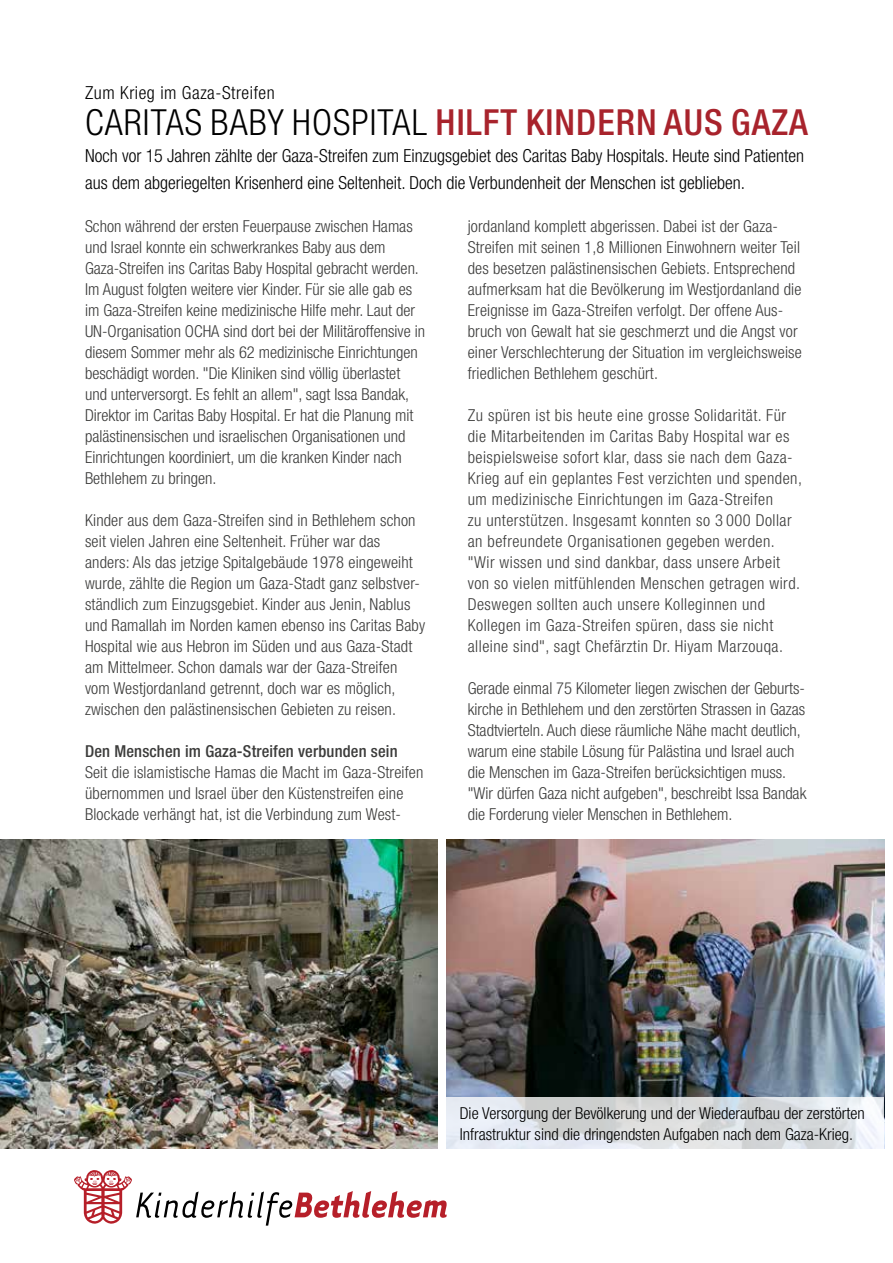
<style>
.page{position:relative;width:893px;height:1263px;background:#fff}
.page>*{position:absolute;margin:0;border:0;box-sizing:border-box;transform-origin:0 0}
.t1{font:300 condensed 36px "Helvetica Neue";letter-spacing:.03em;color:#000}
.t2{font:300 condensed 18px/27px "Helvetica Neue";color:#000}
.t3{font:300 condensed 18px "Helvetica Neue";letter-spacing:.03em;color:#000}
.t4{font:300 condensed 16.5px/21px "Helvetica Neue";letter-spacing:.01em;color:#3c3c3b}
.t5{font:300 condensed 16.5px/21px "Helvetica Neue";letter-spacing:.03em;color:#3c3c3b}
.t6{font:300 condensed 16.5px/21px "Helvetica Neue";color:#000}
.t7{font:500 condensed 16.5px "Helvetica Neue";letter-spacing:.01em;color:#3c3c3b}
.s1{font-weight:500;color:#a8232c}
</style>
<div class="page">
<img style="left:446px;top:840px;width:438px;height:257px">
<img style="left:0;top:840px;width:438px;height:308px">
<svg style="left:446px;top:1097px;width:438px;height:51px;background:#dcdfe3"></svg>
<svg style="left:74px;top:1170px;width:373px;height:55px"></svg>
<p class="t3" style="left:85px;top:83px;width:191px">Zum Krieg im Gaza-Streifen</p>
<h1 class="t1" style="left:85px;top:102px;width:724px">CARITAS BABY HOSPITAL <span class="s1">HILFT KINDERN AUS GAZA</span></h1>
<p class="t2" style="left:85px;top:142px;width:720px">Noch vor 15 Jahren zählte der Gaza-Streifen zum Einzugsgebiet des Caritas Baby Hospitals. Heute sind Patienten aus dem abgeriegelten Krisenherd eine Seltenheit. Doch die Verbundenheit der Menschen ist geblieben.</p>
<p class="t4" style="left:85px;top:215px;width:341px">Schon während der ersten Feuerpause zwischen Hamas und Israel konnte ein schwerkrankes Baby aus dem Gaza-Streifen ins Caritas Baby Hospital gebracht werden.<br>Im August folgten weitere vier Kinder. Für sie alle gab es im Gaza-Streifen keine medizinische Hilfe mehr. Laut der UN-Organisation OCHA sind dort bei der Militäroffensive in diesem Sommer mehr als 62 medizinische Einrichtungen beschädigt worden. "Die Kliniken sind völlig überlastet und unterversorgt. Es fehlt an allem", sagt Issa Bandak, Direktor im Caritas Baby Hospital. Er hat die Planung mit palästinensischen und israelischen Organisationen und Einrichtungen koordiniert, um die kranken Kinder nach Bethlehem zu bringen.</p>
<p class="t4" style="left:85px;top:509px;width:342px">Kinder aus dem Gaza-Streifen sind in Bethlehem schon seit vielen Jahren eine Seltenheit. Früher war das anders: Als das jetzige Spitalgebäude 1978 eingeweiht wurde, zählte die Region um Gaza-Stadt ganz selbstver&shy;ständlich zum Einzugsgebiet. Kinder aus Jenin, Nablus und Ramallah im Norden kamen ebenso ins Caritas Baby Hospital wie aus Hebron im Süden und aus Gaza-Stadt am Mittelmeer. Schon damals war der Gaza-Streifen vom Westjordanland getrennt, doch war es möglich, zwischen den palästinensischen Gebieten zu reisen.</p>
<p class="t7" style="left:85px;top:741px;width:314px">Den Menschen im Gaza-Streifen verbunden sein</p>
<p class="t4" style="left:85px;top:761px;width:340px">Seit die islamistische Hamas die Macht im Gaza-Streifen übernommen und Israel über den Küstenstreifen eine<br>Blockade verhängt hat, ist die Verbindung zum West-</p>
<p class="t4" style="left:468px;top:215px;width:336px">jordanland komplett abgerissen. Dabei ist der Gaza-Streifen mit seinen 1,8 Millionen Einwohnern weiter Teil des besetzen palästinensischen Gebiets. Entsprechend aufmerksam hat die Bevölkerung im Westjordanland die Ereignisse im Gaza-Streifen verfolgt. Der offene Aus&shy;bruch von Gewalt hat sie geschmerzt und die Angst vor einer Verschlechterung der Situation im vergleichsweise friedlichen Bethlehem geschürt.</p>
<p class="t5" style="left:468px;top:404px;width:336px">Zu spüren ist bis heute eine grosse Solidarität. Für die Mitarbeitenden im Caritas Baby Hospital war es beispielsweise sofort klar, dass sie nach dem Gaza-Krieg auf ein geplantes Fest verzichten und spenden, um medizinische Einrichtungen im Gaza-Streifen<br>zu unterstützen. Insgesamt konnten so 3 000 Dollar an befreundete Organisationen gegeben werden. "Wir wissen und sind dankbar, dass unsere Arbeit von so vielen mitfühlenden Menschen getragen wird.<br>Deswegen sollten auch unsere Kolleginnen und Kollegen im Gaza-Streifen spüren, dass sie nicht alleine sind", sagt Chefärztin Dr. Hiyam Marzouqa.</p>
<p class="t4" style="left:468px;top:677px;width:340px">Gerade einmal 75 Kilometer liegen zwischen der Geburts&shy;kirche in Bethlehem und den zerstörten Strassen in Gazas Stadtvierteln. Auch diese räumliche Nähe macht deutlich, warum eine stabile Lösung für Palästina und Israel auch die Menschen im Gaza-Streifen berücksichtigen muss. "Wir dürfen Gaza nicht aufgeben", beschreibt Issa Bandak die Forderung vieler Menschen in Bethlehem.</p>
<p class="t6" style="left:460px;top:1102px;width:406px">Die Versorgung der Bevölkerung und der Wiederaufbau der zerstörten<br>Infrastruktur sind die dringendsten Aufgaben nach dem Gaza-Krieg.</p>
</div>
